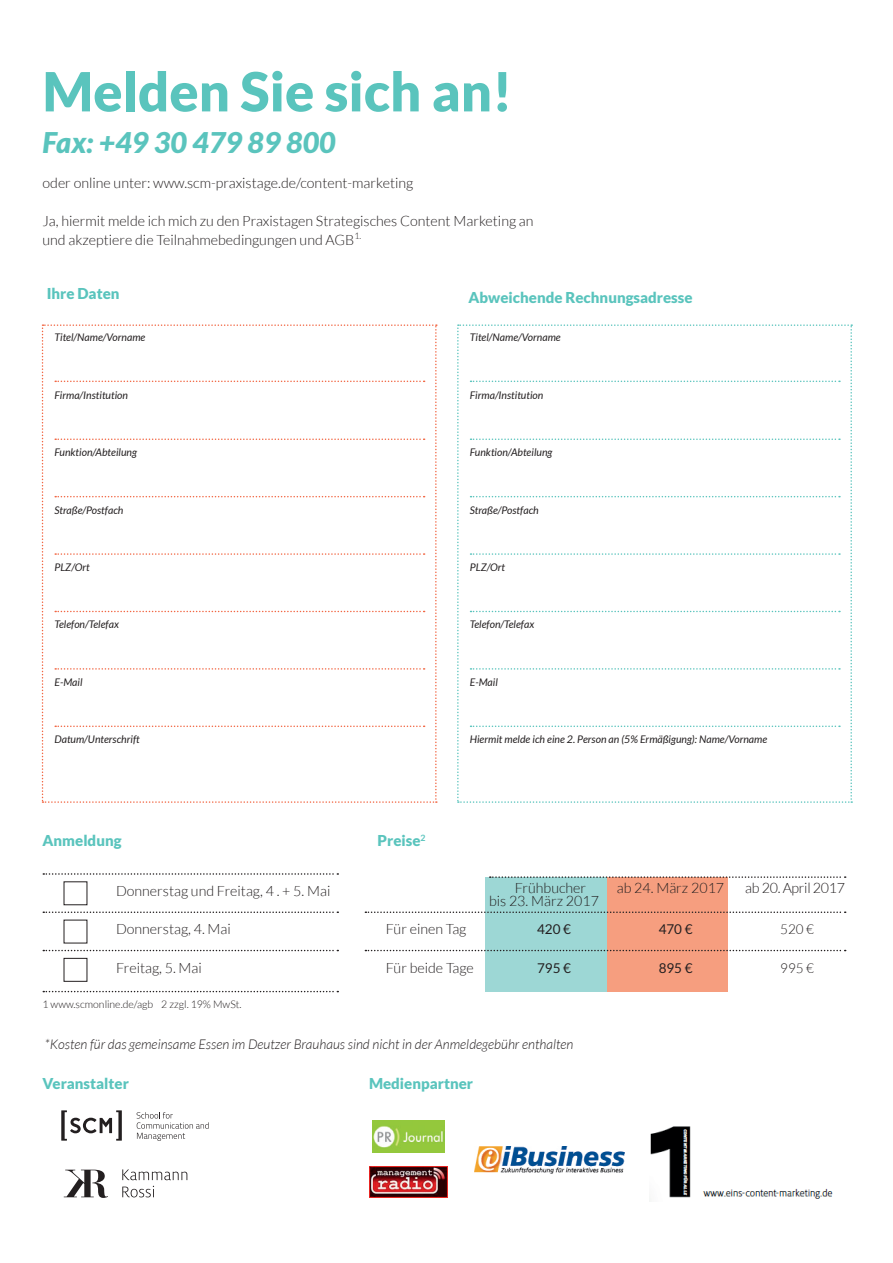
<style>
.page{position:relative;width:893px;height:1263px;background:#fff}
.page>*{position:absolute;margin:0;border:0;box-sizing:border-box;transform-origin:0 0}
.t1{font:900 54px "Lato";color:#5ac4bd}
.t2{font:italic 900 28.5px "Lato";color:#5ac4bd}
.t3{font:900 15px "Lato";color:#5ac4bd}
.t4{font:300 14.25px/19.2px "Lato";color:#231f20}
.t5{font:300 14.25px "Lato";letter-spacing:-.02em;color:#231f20}
.t6{font:italic 300 13.5px "Lato";color:#231f20}
.t7{font:13.5px "Lato";color:#231f20}
.t8{font:300 13.5px "Lato";color:#231f20}
.t9{font:italic 10.5px "Lato";color:#231f20}
.t10{font:300 10.5px "Lato";color:#231f20}
</style>
<div class="page">
<svg style="left:42px;top:324px;width:395px;height:479px"></svg>
<div style="left:606px;top:877px;width:122px;height:114px;background:#f69e7f"></div>
<div style="left:485px;top:877px;width:122px;height:114px;background:#9dd7d5"></div>
<svg style="left:457px;top:324px;width:395px;height:479px"></svg>
<svg style="left:61px;top:1110px;width:61px;height:30px"></svg>
<svg style="left:137px;top:1112px;width:72px;height:29px"></svg>
<svg style="left:64px;top:1169px;width:44px;height:29px"></svg>
<svg style="left:122px;top:1186px;width:32px;height:11px"></svg>
<svg style="left:122px;top:1169px;width:65px;height:11px"></svg>
<svg style="left:43px;top:873px;width:295px;height:2px"></svg>
<svg style="left:43px;top:911px;width:295px;height:2px"></svg>
<svg style="left:43px;top:950px;width:295px;height:1px"></svg>
<svg style="left:43px;top:991px;width:295px;height:1px"></svg>
<svg style="left:365px;top:911px;width:481px;height:2px"></svg>
<svg style="left:365px;top:950px;width:481px;height:1px"></svg>
<svg style="left:490px;top:876px;width:356px;height:2px"></svg>
<img style="left:474px;top:1146px;width:151px;height:28px">
<img style="left:369px;top:1166px;width:78px;height:32px">
<img style="left:372px;top:1120px;width:72px;height:32px">
<img style="left:650px;top:1126px;width:183px;height:73px">
<h1 class="t1" style="left:43px;top:60px;width:471px">Melden Sie sich an!</h1>
<h2 class="t2" style="left:43px;top:126px;width:295px">Fax: +49 30 479 89 800</h2>
<p class="t4" style="left:43px;top:173px;width:372px">oder online unter: www.scm-praxistage.de/content-marketing</p>
<p class="t4" style="left:43px;top:212px;width:493px">Ja, hiermit melde ich mich zu den Praxistagen Strategisches Content Marketing an und akzeptiere die Teilnahmebedingungen und AGB<sup>1.</sup></p>
<p class="t3" style="left:47px;top:284px;width:74px">Ihre Daten</p>
<p class="t3" style="left:468px;top:289px;width:226px">Abweichende Rechnungsadresse</p>
<p class="t9" style="left:54px;top:332px;width:93px">Titel/Name/Vorname</p>
<p class="t9" style="left:470px;top:332px;width:93px">Titel/Name/Vorname</p>
<p class="t9" style="left:54px;top:389px;width:75px">Firma/Institution</p>
<p class="t9" style="left:470px;top:389px;width:75px">Firma/Institution</p>
<p class="t9" style="left:54px;top:447px;width:84px">Funktion/Abteilung</p>
<p class="t9" style="left:470px;top:447px;width:84px">Funktion/Abteilung</p>
<p class="t9" style="left:54px;top:504px;width:71px">Straße/Postfach</p>
<p class="t9" style="left:470px;top:504px;width:71px">Straße/Postfach</p>
<p class="t9" style="left:54px;top:561px;width:37px">PLZ/Ort</p>
<p class="t9" style="left:470px;top:561px;width:37px">PLZ/Ort</p>
<p class="t9" style="left:54px;top:619px;width:66px">Telefon/Telefax</p>
<p class="t9" style="left:470px;top:619px;width:66px">Telefon/Telefax</p>
<p class="t9" style="left:54px;top:676px;width:30px">E-Mail</p>
<p class="t9" style="left:470px;top:676px;width:30px">E-Mail</p>
<p class="t9" style="left:54px;top:734px;width:87px">Datum/Unterschrift</p>
<p class="t9" style="left:470px;top:734px;width:299px">Hiermit melde ich eine 2. Person an (5% Ermäßigung): Name/Vorname</p>
<p class="t3" style="left:43px;top:831px;width:81px">Anmeldung</p>
<p class="t3" style="left:378px;top:831px;width:50px">Preise<sup>2</sup></p>
<p class="t4" style="left:116px;top:881px;width:216px">Donnerstag und Freitag, 4 . + 5. Mai</p>
<p class="t4" style="left:116px;top:920px;width:116px">Donnerstag, 4. Mai</p>
<p class="t4" style="left:116px;top:958px;width:87px">Freitag, 5. Mai</p>
<p class="t4" style="left:515px;top:878px;width:73px">Frühbucher</p>
<p class="t4" style="left:617px;top:878px;width:109px">ab 24. März 2017</p>
<p class="t5" style="left:745px;top:880px;width:102px">ab 20. April 2017</p>
<p class="t4" style="left:489px;top:892px;width:111px">bis 23. März 2017</p>
<p class="t4" style="left:386px;top:920px;width:82px">Für einen Tag</p>
<p class="t7" style="left:537px;top:922px;width:35px">420 €</p>
<p class="t7" style="left:659px;top:922px;width:35px">470 €</p>
<p class="t8" style="left:780px;top:922px;width:35px">520 €</p>
<p class="t4" style="left:386px;top:958px;width:89px">Für beide Tage</p>
<p class="t7" style="left:537px;top:960px;width:35px">795 €</p>
<p class="t7" style="left:659px;top:960px;width:35px">895 €</p>
<p class="t8" style="left:780px;top:960px;width:35px">995 €</p>
<p class="t10" style="left:43px;top:999px;width:201px">1 www.scmonline.de/agb 2 zzgl. 19% MwSt.</p>
<p class="t6" style="left:45px;top:1037px;width:530px">*Kosten für das gemeinsame Essen im Deutzer Brauhaus sind nicht in der Anmeldegebühr enthalten</p>
<p class="t3" style="left:43px;top:1074px;width:88px">Veranstalter</p>
<p class="t3" style="left:369px;top:1074px;width:106px">Medienpartner</p>
</div>
